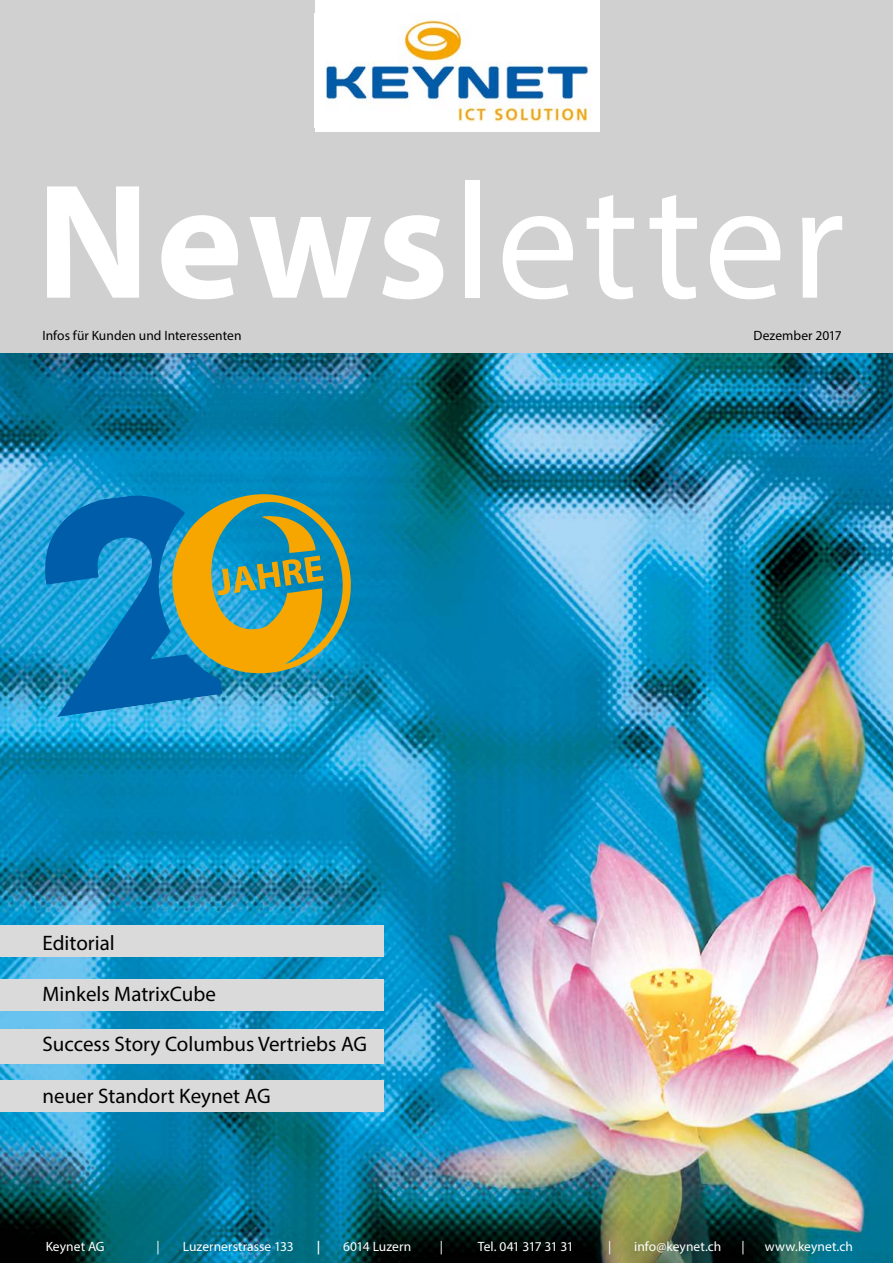
<style>
.page{position:relative;width:893px;height:1263px;background:#fff}
.page>*{position:absolute;margin:0;border:0;box-sizing:border-box;transform-origin:0 0}
.t1{font:165px "Myriad Pro";letter-spacing:.025em;color:#fff}
.t2{font:21px "Myriad Pro";color:#000}
.t3{font:13.5px "Myriad Pro";letter-spacing:.005em;color:#fff}
.t4{font:13.5px "Myriad Pro";letter-spacing:.005em;color:#000}
.t5{font:13.5px "Myriad Pro";letter-spacing:-.05em;color:#fff}
.t6{font:600 13.5px "Myriad Pro";color:#fff}
.s1{font-weight:700}
</style>
<div class="page">
<img style="left:0;top:353px;width:893px;height:910px">
<div style="left:0;top:0;width:893px;height:353px;background:#d0d0d0"></div>
<div style="left:315px;top:0;width:285px;height:132px;background:#fff"></div>
<img style="left:326px;top:13px;width:265px;height:109px">
<div style="left:0;top:925px;width:384px;height:32px;background:#dadada"></div>
<div style="left:0;top:979px;width:384px;height:32px;background:#dadada"></div>
<div style="left:0;top:1029px;width:384px;height:34px;background:#dadada"></div>
<div style="left:0;top:1080px;width:384px;height:31px;background:#dadada"></div>
<svg style="left:45px;top:488px;width:308px;height:229px;background:#438e99"></svg>
<h1 class="t1" style="left:36px;top:141px;width:810px"><span class="s1">News</span>letter</h1>
<p class="t4" style="left:43px;top:327px;width:200px">Infos für Kunden und Interessenten</p>
<p class="t4" style="left:753px;top:327px;width:90px">Dezember 2017</p>
<p class="t2" style="left:43px;top:930px;width:74px">Editorial</p>
<p class="t2" style="left:43px;top:981px;width:175px">Minkels MatrixCube</p>
<p class="t2" style="left:43px;top:1031px;width:326px">Success Story Columbus Vertriebs AG</p>
<p class="t2" style="left:43px;top:1083px;width:230px">neuer Standort Keynet AG</p>
<p class="t3" style="left:46px;top:1238px;width:60px">Keynet AG</p>
<p class="t3" style="left:157px;top:1238px;width:5px">|</p>
<p class="t3" style="left:183px;top:1238px;width:113px">Luzernerstrasse 133</p>
<p class="t6" style="left:317px;top:1238px;width:5px">|</p>
<p class="t3" style="left:343px;top:1238px;width:70px">6014 Luzern</p>
<p class="t3" style="left:440px;top:1238px;width:5px">|</p>
<p class="t5" style="left:478px;top:1238px;width:98px">Tel. 041 317 31 31</p>
<p class="t3" style="left:608px;top:1238px;width:5px">|</p>
<p class="t3" style="left:634px;top:1238px;width:89px">info@keynet.ch</p>
<p class="t3" style="left:741px;top:1238px;width:5px">|</p>
<p class="t3" style="left:765px;top:1238px;width:90px">www.keynet.ch</p>
</div>
